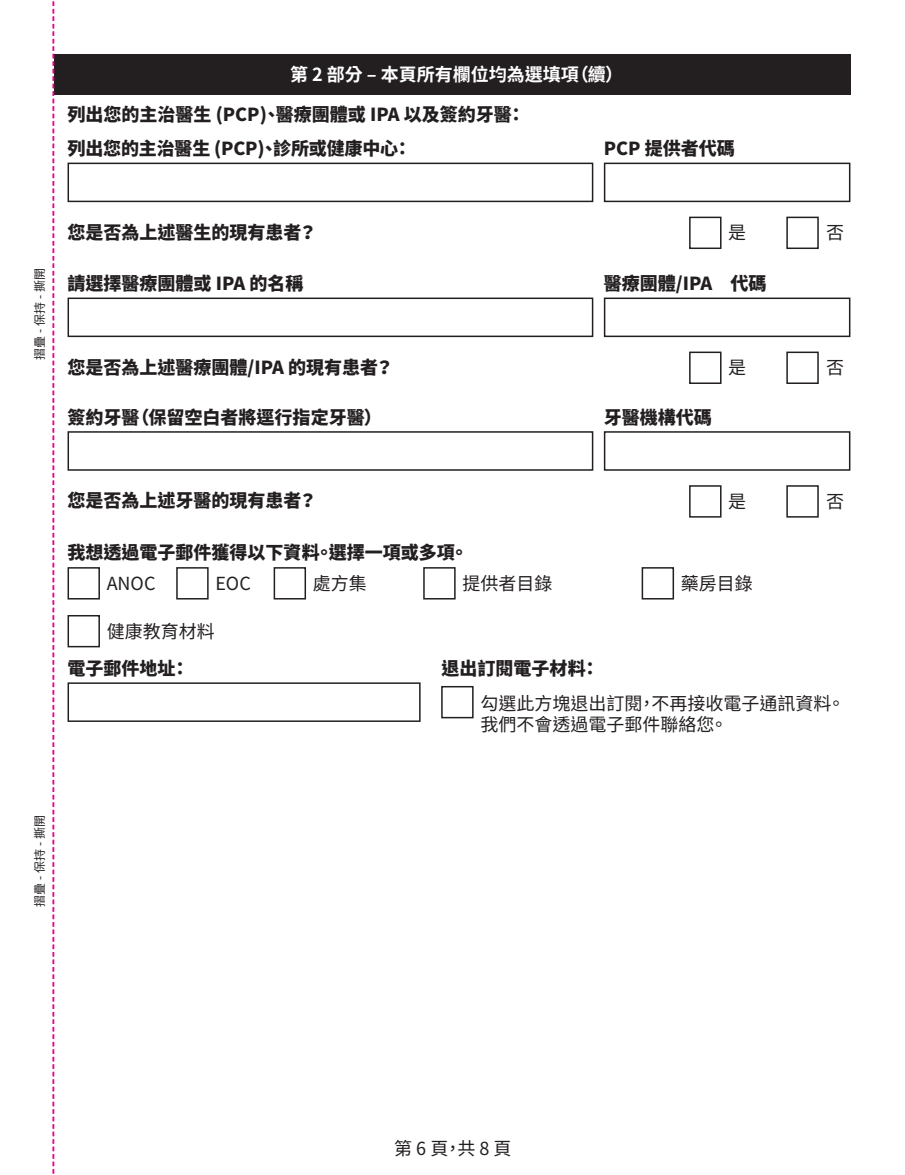
<style>
.page{position:relative;width:905px;height:1175px;background:#fff}
.page>*{position:absolute;margin:0;border:0;box-sizing:border-box;transform-origin:0 0}
.t1{font:900 18px "Noto Sans CJ Ktc";color:#231f20}
.t2{font:18px/21.6px "Noto Sans CJ Ktc";color:#231f20}
.t3{font:700 18px "Noto Sans CJ Ktc";color:#fff}
.t4{font:12px "Noto Sans CJ Ktc";color:#231f20}
</style>
<div class="page">
<div style="left:68px;top:615px;width:32px;height:32px;border:2px solid #231f20"></div>
<div style="left:441px;top:686px;width:32px;height:32px;border:2px solid #231f20"></div>
<div style="left:68px;top:567px;width:32px;height:32px;border:2px solid #231f20"></div>
<div style="left:176px;top:567px;width:33px;height:32px;border:2px solid #231f20"></div>
<div style="left:423px;top:567px;width:32px;height:32px;border:2px solid #231f20"></div>
<div style="left:641px;top:567px;width:33px;height:32px;border:2px solid #231f20"></div>
<div style="left:273px;top:567px;width:33px;height:32px;border:2px solid #231f20"></div>
<div style="left:689px;top:351px;width:32px;height:33px;border:2px solid #231f20"></div>
<div style="left:786px;top:351px;width:32px;height:33px;border:2px solid #231f20"></div>
<div style="left:689px;top:485px;width:32px;height:32px;border:2px solid #231f20"></div>
<div style="left:786px;top:485px;width:32px;height:32px;border:2px solid #231f20"></div>
<div style="left:68px;top:297px;width:525px;height:40px;border:2px solid #231f20"></div>
<div style="left:68px;top:431px;width:525px;height:40px;border:2px solid #231f20"></div>
<div style="left:68px;top:682px;width:352px;height:40px;border:2px solid #231f20"></div>
<div style="left:604px;top:297px;width:246px;height:40px;border:2px solid #231f20"></div>
<div style="left:604px;top:431px;width:246px;height:40px;border:2px solid #231f20"></div>
<div style="left:54px;top:54px;width:796px;height:40px;background:#231f20"></div>
<div style="left:689px;top:217px;width:32px;height:32px;border:2px solid #231f20"></div>
<div style="left:786px;top:217px;width:32px;height:32px;border:2px solid #231f20"></div>
<div style="left:68px;top:163px;width:525px;height:39px;border:2px solid #231f20"></div>
<div style="left:604px;top:163px;width:246px;height:39px;border:2px solid #231f20"></div>
<svg style="left:53px;top:1px;width:1px;height:1173px"></svg>
<p class="t3" style="left:290px;top:64px;width:334px">第 2 部分 ‒ 本頁所有欄位均為選填項（續）</p>
<p class="t1" style="left:68px;top:105px;width:459px">列出您的主治醫生 (PCP)、醫療團體或 IPA 以及簽約牙醫：</p>
<p class="t1" style="left:68px;top:139px;width:345px">列出您的主治醫生 (PCP)、診所或健康中心：</p>
<p class="t1" style="left:604px;top:139px;width:132px">PCP 提供者代碼</p>
<p class="t4" style="left:33px;top:359px;width:93px;rotate:-90deg">摺疊 - 保持 - 撕開</p>
<p class="t1" style="left:68px;top:222px;width:251px">您是否為上述醫生的現有患者？</p>
<p class="t2" style="left:728px;top:222px;width:19px">是</p>
<p class="t2" style="left:826px;top:222px;width:19px">否</p>
<p class="t1" style="left:68px;top:274px;width:237px">請選擇醫療團體或 IPA 的名稱</p>
<p class="t1" style="left:604px;top:274px;width:164px">醫療團體/IPA　代碼</p>
<p class="t1" style="left:68px;top:357px;width:327px">您是否為上述醫療團體/IPA 的現有患者？</p>
<p class="t2" style="left:728px;top:357px;width:19px">是</p>
<p class="t2" style="left:826px;top:357px;width:19px">否</p>
<p class="t1" style="left:68px;top:407px;width:316px">簽約牙醫（保留空白者將逕行指定牙醫）</p>
<p class="t1" style="left:604px;top:407px;width:109px">牙醫機構代碼</p>
<p class="t1" style="left:68px;top:490px;width:251px">您是否為上述牙醫的現有患者？</p>
<p class="t2" style="left:728px;top:491px;width:19px">是</p>
<p class="t2" style="left:826px;top:491px;width:19px">否</p>
<p class="t1" style="left:68px;top:542px;width:402px">我想透過電子郵件獲得以下資料。選擇一項或多項。</p>
<p class="t2" style="left:107px;top:573px;width:50px">ANOC</p>
<p class="t2" style="left:215px;top:573px;width:37px">EOC</p>
<p class="t2" style="left:313px;top:573px;width:55px">處方集</p>
<p class="t2" style="left:462px;top:573px;width:91px">提供者目錄</p>
<p class="t2" style="left:680px;top:573px;width:73px">藥房目錄</p>
<p class="t2" style="left:107px;top:621px;width:110px">健康教育材料</p>
<p class="t1" style="left:68px;top:658px;width:123px">電子郵件地址：</p>
<p class="t1" style="left:441px;top:658px;width:159px">退出訂閱電子材料：</p>
<p class="t2" style="left:480px;top:692px;width:366px">勾選此方塊退出訂閱，不再接收電子通訊資料。我們不會透過電子郵件聯絡您。</p>
<p class="t4" style="left:33px;top:906px;width:93px;rotate:-90deg">摺疊 - 保持 - 撕開</p>
<p class="t2" style="left:394px;top:1137px;width:119px">第 6 頁，共 8 頁</p>
</div>
